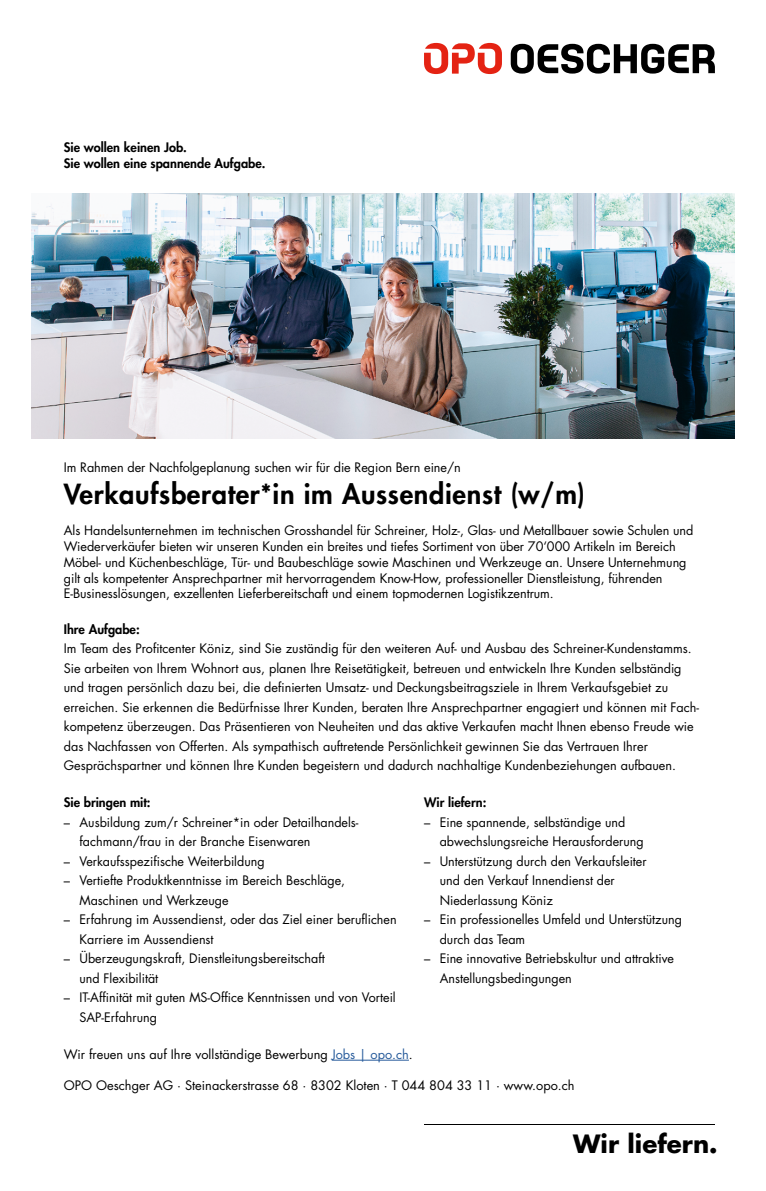
<style>
.page{position:relative;width:766px;height:1191px;background:#fff}
.page>*{position:absolute;margin:0;border:0;box-sizing:border-box;transform-origin:0 0}
.t1{font:800 27px "Futura Std";letter-spacing:.025em;color:#000}
.t2{font:700 24.6px "Futura Std";color:#000}
.t3{font:12.75px/19.5px "Futura Std";color:#000}
.t4{font:800 12.75px/15.8px "Futura Std";color:#000}
.s1{color:#275b9b}
</style>
<div class="page">
<svg style="left:510px;top:44px;width:204px;height:30px"></svg>
<svg style="left:424px;top:43px;width:78px;height:31px"></svg>
<hr style="left:424px;top:1123px;width:290px;height:1px;background:#000">
<img style="left:32px;top:194px;width:701px;height:244px">
<hr style="left:331px;top:1059px;width:78px;height:1px;background:#275b9b">
<p class="t4" style="left:64px;top:140px;width:203px">Sie wollen keinen Job.<br>Sie wollen eine spannende Aufgabe.</p>
<p class="t3" style="left:64px;top:457px;width:398px">Im Rahmen der Nachfolgeplanung suchen wir für die Region Bern eine/n</p>
<h1 class="t1" style="left:64px;top:477px;width:522px">Verkaufsberater*in im Aussendienst (w/m)</h1>
<p class="t3" style="left:64px;top:523px;width:631px;line-height:15.8px">Als Handelsunternehmen im technischen Grosshandel für Schreiner, Holz-, Glas- und Metallbauer sowie Schulen und Wiederverkäufer bieten wir unseren Kunden ein breites und tiefes Sortiment von über 70‘000 Artikeln im Bereich Möbel- und Küchenbeschläge, Tür- und Baubeschläge sowie Maschinen und Werkzeuge an. Unsere Unternehmung gilt als kompetenter Ansprechpartner mit hervorragendem Know-How, professioneller Dienstleistung, führenden E-Businesslösungen, exzellenten Lieferbereitschaft und einem topmodernen Logistikzentrum.</p>
<p class="t4" style="left:64px;top:621px;width:77px">Ihre Aufgabe:</p>
<p class="t3" style="left:64px;top:639px;width:636px">Im Team des Profitcenter Köniz, sind Sie zuständig für den weiteren Auf- und Ausbau des Schreiner-Kundenstamms.<br>Sie arbeiten von Ihrem Wohnort aus, planen Ihre Reisetätigkeit, betreuen und entwickeln Ihre Kunden selbständig und tragen persönlich dazu bei, die definierten Umsatz- und Deckungsbeitragsziele in Ihrem Verkaufsgebiet zu erreichen. Sie erkennen die Bedürfnisse Ihrer Kunden, beraten Ihre Ansprechpartner engagiert und können mit Fach&shy;kompetenz überzeugen. Das Präsentieren von Neuheiten und das aktive Verkaufen macht Ihnen ebenso Freude wie das Nachfassen von Offerten. Als sympathisch auftretende Persönlichkeit gewinnen Sie das Vertrauen Ihrer Gesprächspartner und können Ihre Kunden begeistern und dadurch nachhaltige Kundenbeziehungen aufbauen.</p>
<p class="t4" style="left:64px;top:794px;width:88px">Sie bringen mit:</p>
<p class="t3" style="left:79px;top:812px;width:280px;text-indent:-16px">– Ausbildung zum/r Schreiner*in oder Detailhandels&shy;fachmann/frau in der Branche Eisenwaren</p>
<p class="t3" style="left:64px;top:851px;width:202px">– Verkaufsspezifische Weiterbildung</p>
<p class="t3" style="left:79px;top:871px;width:267px;text-indent:-16px">– Vertiefte Produktkenntnisse im Bereich Beschläge,<br>Maschinen und Werkzeuge</p>
<p class="t3" style="left:79px;top:910px;width:318px;text-indent:-16px">– Erfahrung im Aussendienst, oder das Ziel einer beruflichen<br>Karriere im Aussendienst</p>
<p class="t3" style="left:79px;top:949px;width:247px;text-indent:-16px">– Überzeugungskraft, Dienstleitungsbereitschaft und Flexibilität</p>
<p class="t3" style="left:79px;top:988px;width:317px;text-indent:-16px">– IT-Affinität mit guten MS-Office Kenntnissen und von Vorteil<br>SAP-Erfahrung</p>
<p class="t4" style="left:424px;top:794px;width:64px">Wir liefern:</p>
<p class="t3" style="left:439px;top:812px;width:205px;text-indent:-16px">– Eine spannende, selbständige und abwechslungsreiche Herausforderung</p>
<p class="t3" style="left:439px;top:851px;width:208px;text-indent:-16px">– Unterstützung durch den Verkaufsleiter und den Verkauf Innendienst der<br>Niederlassung Köniz</p>
<p class="t3" style="left:439px;top:910px;width:244px;text-indent:-16px">– Ein professionelles Umfeld und Unterstützung durch das Team</p>
<p class="t3" style="left:439px;top:949px;width:236px;text-indent:-16px">– Eine innovative Betriebskultur und attraktive<br>Anstellungsbedingungen</p>
<p class="t3" style="left:64px;top:1044px;width:350px">Wir freuen uns auf Ihre vollständige Bewerbung <span class="s1">Jobs | opo.ch</span>.</p>
<p class="t3" style="left:64px;top:1076px;width:512px">OPO Oeschger AG · Steinackerstrasse 68 · 8302 Kloten · T 044 804 33 11 · www.opo.ch</p>
<h2 class="t2" style="left:573px;top:1127px;width:146px">Wir liefern.</h2>
</div>
